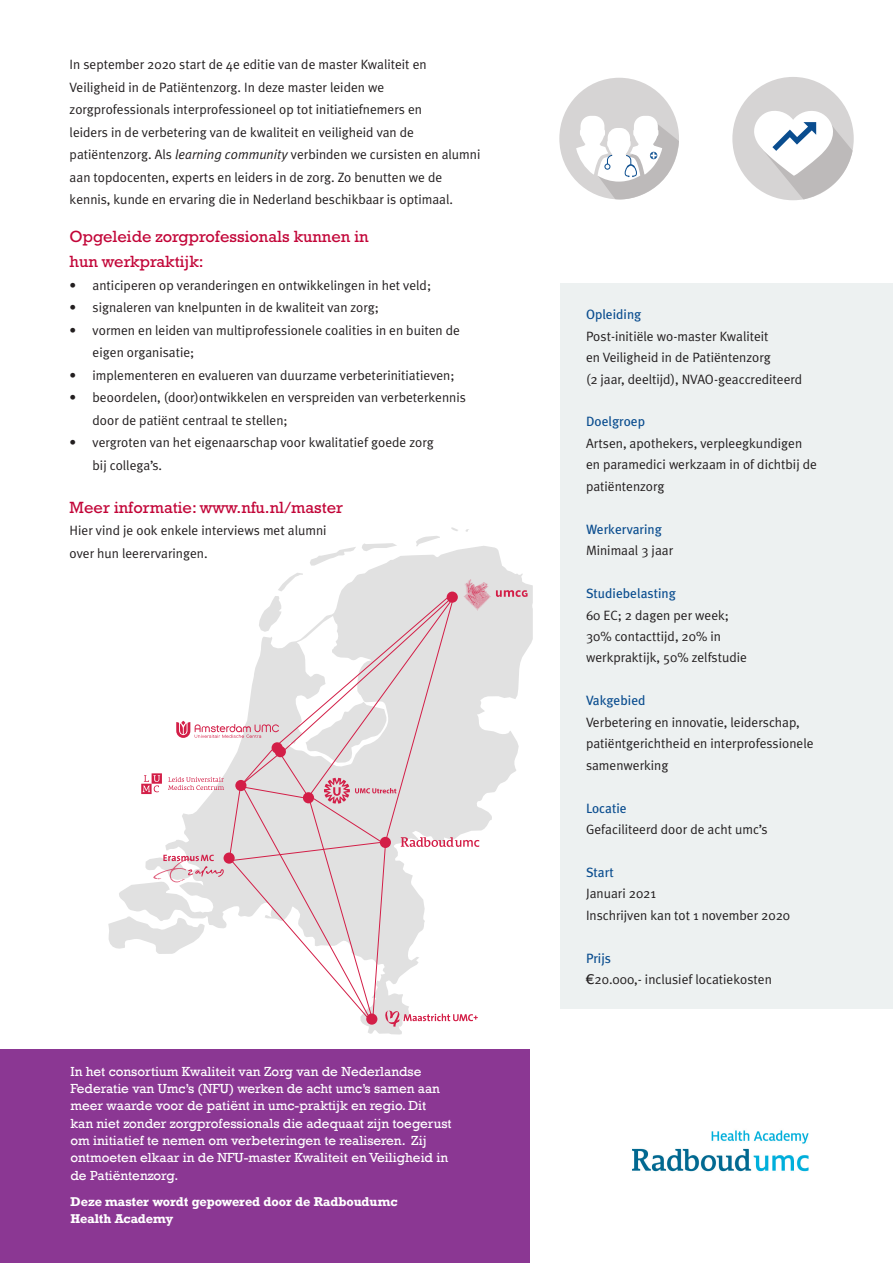
<style>
.page{position:relative;width:893px;height:1263px;background:#fff}
.page>*{position:absolute;margin:0;border:0;box-sizing:border-box;transform-origin:0 0}
.t1{font:16.5px "Rockwell Std";color:#c20538}
.t2{font:13.5px/22.5px "Meta Plus Normal";color:#231f20}
.t3{font:13.5px/17.2px "Rockwell";color:#fff}
.t4{font:13.5px "Meta Plus";color:#0a4d8f}
.t5{font:700 12px "Rockwell";letter-spacing:-.01em;color:#fff}
.s1{font-style:italic}
.s2{font-family:"Meta Plus";color:#0a4d8f}
.s3{font-family:"Lucida Sans"}
</style>
<div class="page">
<svg style="left:108px;top:527px;width:425px;height:507px"></svg>
<svg style="left:447px;top:591px;width:11px;height:12px"></svg>
<svg style="left:496px;top:590px;width:32px;height:7px"></svg>
<img style="left:460px;top:576px;width:33px;height:37px">
<svg style="left:141px;top:595px;width:338px;height:432px"></svg>
<div style="left:0;top:1049px;width:529px;height:214px;background:#8b3793"></div>
<div style="left:559px;top:78px;width:120px;height:121px;background:#d6d4d4;border-radius:50%"></div>
<svg style="left:576px;top:116px;width:103px;height:84px"></svg>
<div style="left:560px;top:283px;width:333px;height:725px;background:#edf1f1"></div>
<img style="left:632px;top:1130px;width:177px;height:42px">
<div style="left:732px;top:77px;width:122px;height:123px;background:#d6d4d4;border-radius:50%"></div>
<svg style="left:753px;top:109px;width:100px;height:90px"></svg>
<p class="t2" style="left:70px;top:53px;width:359px">In september 2020 start de 4e editie van de master Kwaliteit en</p>
<p class="t2" style="left:70px;top:76px;width:316px">Veiligheid in de Patiëntenzorg. In deze master leiden we</p>
<p class="t2" style="left:70px;top:98px;width:354px">zorgprofessionals interprofessioneel op tot initiatiefnemers en</p>
<p class="t2" style="left:70px;top:121px;width:346px">leiders in de verbetering van de kwaliteit en veiligheid van de</p>
<p class="t2" style="left:70px;top:143px;width:412px">patiëntenzorg. Als <span class="s1">learning community</span> verbinden we cursisten en alumni aan topdocenten, experts en leiders in de zorg. Zo benutten we de</p>
<p class="t2" style="left:70px;top:188px;width:385px">kennis, kunde en ervaring die in Nederland beschikbaar is optimaal.</p>
<p class="t1" style="left:70px;top:227px;width:300px">Opgeleide zorgprofessionals kunnen in</p>
<p class="t1" style="left:70px;top:252px;width:135px">hun werkpraktijk:</p>
<p class="t2" style="left:70px;top:273px;width:363px">• anticiperen op veranderingen en ontwikkelingen in het veld;</p>
<p class="t2" style="left:70px;top:296px;width:311px">• signaleren van knelpunten in de kwaliteit van zorg;</p>
<p class="t2" style="left:93px;top:318px;width:369px;text-indent:-23px">• vormen en leiden van multiprofessionele coalities in en buiten de eigen organisatie;</p>
<p class="t2" style="left:70px;top:363px;width:386px">• implementeren en evalueren van duurzame verbeterinitiatieven;</p>
<p class="t2" style="left:93px;top:386px;width:375px;text-indent:-23px">• beoordelen, (door)ontwikkelen en verspreiden van verbeterkennis door de patiënt centraal te stellen;</p>
<p class="t2" style="left:93px;top:431px;width:343px;text-indent:-23px">• vergroten van het eigenaarschap voor kwalitatief goede zorg bij collega’s.</p>
<p class="t1" style="left:70px;top:497px;width:275px">Meer informatie: www.nfu.nl/master</p>
<p class="t2" style="left:70px;top:519px;width:258px">Hier vind je ook enkele interviews met alumni</p>
<p class="t2" style="left:70px;top:541px;width:139px">over hun leerervaringen.</p>
<p class="t3" style="left:70px;top:1063px;width:352px">In het consortium Kwaliteit van Zorg van de Nederlandse</p>
<p class="t3" style="left:70px;top:1080px;width:383px">Federatie van Umc’s (NFU) werken de acht umc’s samen aan meer waarde voor de patiënt in umc-praktijk en regio. Dit kan niet zonder zorgprofessionals die adequaat zijn toegerust om initiatief te nemen om verbeteringen te realiseren. Zij ontmoeten elkaar in de NFU-master Kwaliteit en Veiligheid in de Patiëntenzorg.</p>
<p class="t5" style="left:70px;top:1193px;width:329px">Deze master wordt gepowered door de Radboudumc</p>
<p class="t5" style="left:70px;top:1211px;width:104px">Health Academy</p>
<p class="t4" style="left:586px;top:307px;width:57px">Opleiding</p>
<p class="t2" style="left:586px;top:325px;width:184px">Post-initiële wo-master Kwaliteit</p>
<p class="t2" style="left:586px;top:346px;width:186px">en Veiligheid in de Patiëntenzorg</p>
<p class="t2" style="left:586px;top:367px;width:218px">(2 jaar, deeltijd), NVAO-geaccrediteerd</p>
<p class="t4" style="left:586px;top:414px;width:61px">Doelgroep</p>
<p class="t2" style="left:586px;top:432px;width:218px">Artsen, apothekers, verpleegkundigen</p>
<p class="t2" style="left:586px;top:453px;width:232px">en paramedici werkzaam in of dichtbij de</p>
<p class="t2" style="left:586px;top:475px;width:80px">patiëntenzorg</p>
<p class="t4" style="left:586px;top:521px;width:77px">Werkervaring</p>
<p class="t2" style="left:586px;top:539px;width:89px">Minimaal 3 jaar</p>
<p class="t4" style="left:586px;top:586px;width:91px">Studiebelasting</p>
<p class="t2" style="left:586px;top:603px;width:145px">60 EC; 2 dagen per week;</p>
<p class="t2" style="left:586px;top:625px;width:136px">30% contacttijd, 20% in</p>
<p class="t2" style="left:586px;top:646px;width:163px">werkpraktijk, 50% zelfstudie</p>
<p class="t4" style="left:586px;top:693px;width:61px">Vakgebied</p>
<p class="t2" style="left:586px;top:711px;width:229px;line-height:21.5px">Verbetering en innovatie, leiderschap, patiëntgerichtheid en interprofessionele samenwerking</p>
<p class="t4" style="left:586px;top:800px;width:42px">Locatie</p>
<p class="t2" style="left:586px;top:818px;width:183px">Gefaciliteerd door de acht umc’s</p>
<p class="t4" style="left:586px;top:864px;width:30px">Start</p>
<p class="t2" style="left:586px;top:883px;width:206px;line-height:21.5px">Januari 2021<br>Inschrijven kan tot 1 november 2020</p>
<p class="t2" style="left:586px;top:947px;width:187px;line-height:21.5px"><span class="s2">Prijs<br></span><span class="s3">€</span>20.000,- inclusief locatiekosten</p>
</div>
